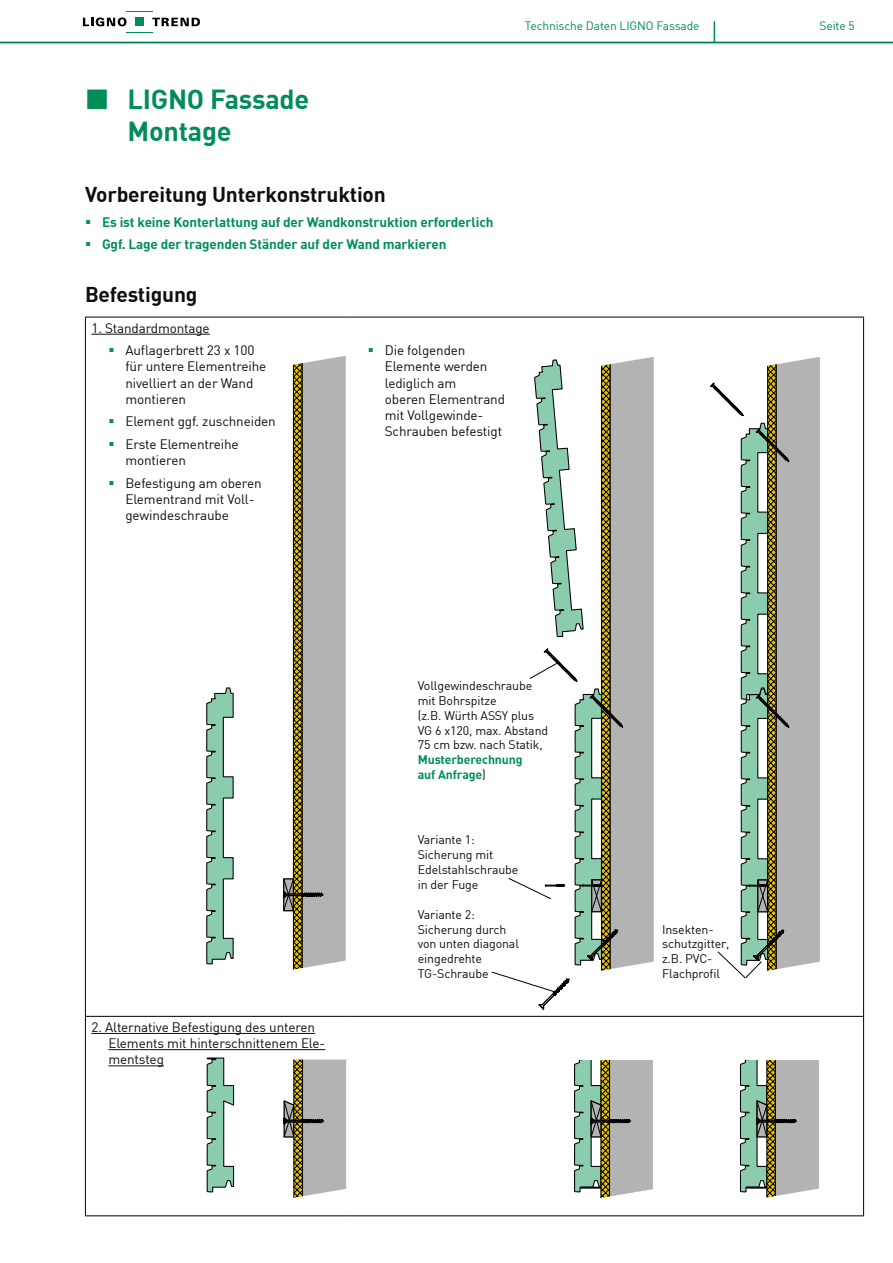
<style>
.page{position:relative;width:893px;height:1263px;background:#fff}
.page>*{position:absolute;margin:0;border:0;box-sizing:border-box;transform-origin:0 0}
.t1{font:700 27px/32.4px "DIN";letter-spacing:-.01em;color:#008d58}
.t2{font:700 21px "DIN";letter-spacing:-.01em;color:#0c100e}
.t3{font:13.5px/16.2px "DIN";letter-spacing:-.01em;color:#0c100e}
.t4{font:700 13.5px/22.5px "DIN";letter-spacing:-.01em;color:#008d58}
.t5{font:12.3px/14.9px "DIN";letter-spacing:-.01em;color:#0c100e}
.t6{font:700 12.3px/14.9px "DIN";letter-spacing:-.01em;color:#008d58}
.t7{font:12px "DIN";letter-spacing:-.01em;color:#008d58}
.s1{font-weight:400;color:#0c100e}
</style>
<div class="page">
<svg style="left:283px;top:356px;width:63px;height:614px;background:#b2b1a9"></svg>
<svg style="left:206px;top:687px;width:28px;height:278px"></svg>
<svg style="left:277px;top:1059px;width:93px;height:158px"></svg>
<svg style="left:206px;top:1057px;width:29px;height:136px"></svg>
<svg style="left:541px;top:1059px;width:142px;height:158px"></svg>
<svg style="left:715px;top:1059px;width:142px;height:158px"></svg>
<svg style="left:714px;top:21px;width:1px;height:21px"></svg>
<svg style="left:83px;top:11px;width:117px;height:15px"></svg>
<svg style="left:126px;top:32px;width:26px;height:1px"></svg>
<div style="left:135px;top:18px;width:9px;height:8px;background:#008d58"></div>
<hr style="left:0;top:42px;width:893px;height:1px;background:#008d58">
<hr style="left:85px;top:317px;width:260px;height:1px;background:#000">
<hr style="left:85px;top:317px;width:1px;height:699px;background:#000">
<hr style="left:345px;top:317px;width:519px;height:1px;background:#000">
<hr style="left:863px;top:317px;width:1px;height:699px;background:#000">
<hr style="left:85px;top:1017px;width:1px;height:198px;background:#000">
<hr style="left:863px;top:1017px;width:1px;height:198px;background:#000">
<hr style="left:85px;top:1215px;width:260px;height:1px;background:#000">
<hr style="left:345px;top:1215px;width:519px;height:1px;background:#000">
<hr style="left:85px;top:1016px;width:260px;height:1px;background:#000">
<hr style="left:345px;top:1016px;width:519px;height:1px;background:#000">
<hr style="left:91px;top:334px;width:119px;height:1px;background:#0c100e">
<hr style="left:91px;top:1033px;width:224px;height:1px;background:#0c100e">
<hr style="left:108px;top:1049px;width:217px;height:1px;background:#0c100e">
<hr style="left:108px;top:1065px;width:56px;height:1px;background:#0c100e">
<svg style="left:491px;top:357px;width:163px;height:653px"></svg>
<svg style="left:710px;top:357px;width:110px;height:621px"></svg>
<p class="t7" style="left:525px;top:18px;width:176px">Technische Daten LIGNO Fassade</p>
<p class="t7" style="left:819px;top:18px;width:37px">Seite 5</p>
<h1 class="t1" style="left:128px;top:81px;width:183px">LIGNO Fassade<br>Montage</h1>
<h2 class="t2" style="left:85px;top:181px;width:302px">Vorbereitung Unterkonstruktion</h2>
<p class="t4" style="left:102px;top:210px;width:393px">Es ist keine Konterlattung auf der Wandkonstruktion erforderlich<br>Ggf. Lage der tragenden Ständer auf der Wand markieren</p>
<h2 class="t2" style="left:85px;top:281px;width:114px">Befestigung</h2>
<p class="t3" style="left:125px;top:316px;width:130px;line-height:22.5px;text-indent:-34px">1. Standardmontage<br>Auflagerbrett 23 x 100</p>
<p class="t3" style="left:125px;top:358px;width:142px">für untere Elementreihe nivelliert an der Wand montieren</p>
<p class="t3" style="left:125px;top:410px;width:152px;line-height:22.5px">Element ggf. zuschneiden<br>Erste Elementreihe</p>
<p class="t3" style="left:125px;top:449px;width:138px;line-height:22.5px">montieren<br>Befestigung am oberen</p>
<p class="t3" style="left:125px;top:491px;width:131px">Elementrand mit Voll&shy;gewindeschraube</p>
<p class="t3" style="left:385px;top:342px;width:122px">Die folgenden<br>Elemente werden lediglich am<br>oberen Elementrand mit Vollgewinde-<br>Schrauben befestigt</p>
<p class="t3" style="left:108px;top:1019px;width:218px;text-indent:-17px">2. Alternative Befestigung des unteren<br>Elements mit hinterschnittenem Ele&shy;mentsteg</p>
<p class="t5" style="left:418px;top:678px;width:132px">Vollgewindeschraube mit Bohrspitze<br>(z.B. Würth ASSY plus<br>VG 6 x120, max. Abstand<br>75 cm bzw. nach Statik,</p>
<p class="t6" style="left:418px;top:752px;width:106px">Musterberechnung auf Anfrage<span class="s1">)</span></p>
<p class="t5" style="left:418px;top:832px;width:102px">Variante 1:<br>Sicherung mit<br>Edelstahlschraube in der Fuge</p>
<p class="t5" style="left:418px;top:906px;width:103px">Variante 2:<br>Sicherung durch von unten diagonal eingedrehte<br>TG-Schraube</p>
<p class="t5" style="left:662px;top:921px;width:69px">Insekten&shy;schutzgitter, z.B. PVC-<br>Flachprofil</p>
</div>
